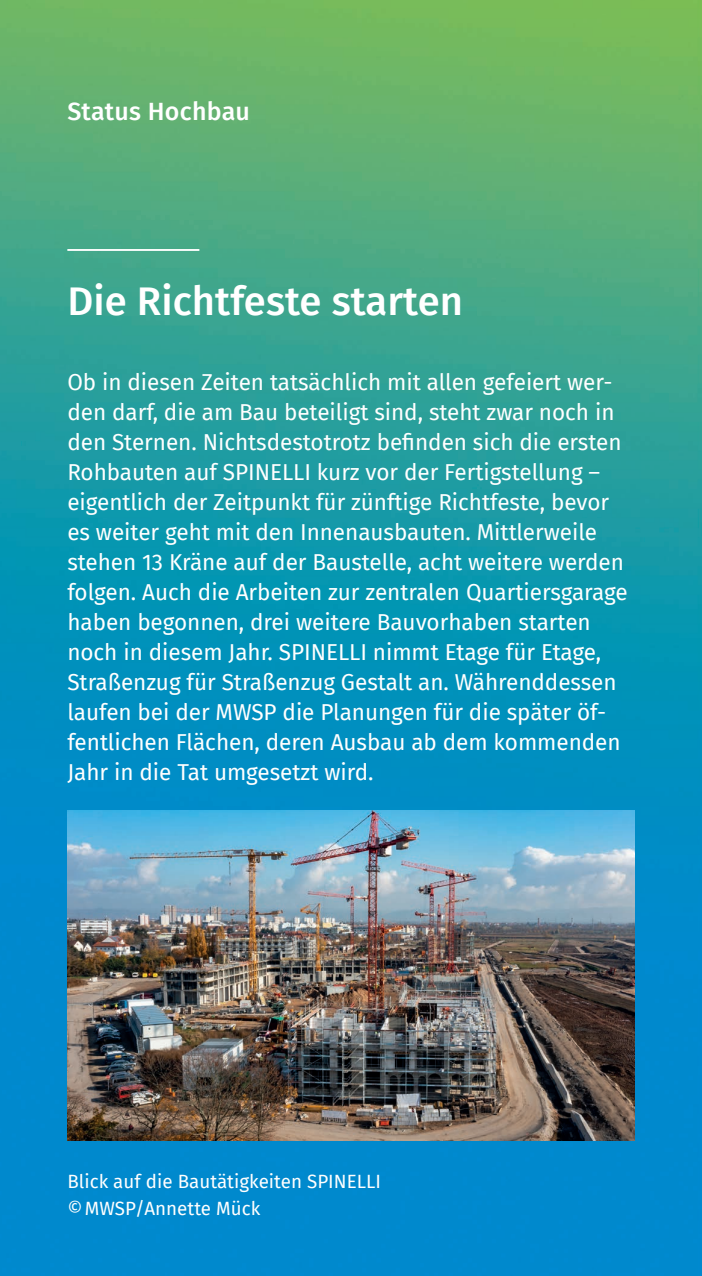
<style>
.page{position:relative;width:702px;height:1276px;background:#fff}
.page>*{position:absolute;margin:0;border:0;box-sizing:border-box;transform-origin:0 0}
.t1{font:500 40px "Fira Sans";color:#fff}
.t2{font:500 25px "Fira Sans";letter-spacing:.01em;color:#fff}
.t3{font:22.5px/30px "Fira Sans";color:#fff}
.t4{font:18.75px/27.5px "Fira Sans";color:#fff}
</style>
<div class="page">
<img style="left:0;top:0;width:702px;height:1276px">
<hr style="left:67px;top:249px;width:132px;height:2px;background:#fff">
<img style="left:67px;top:810px;width:567px;height:330px">
<p class="t2" style="left:67px;top:91px;width:184px">Status Hochbau</p>
<h1 class="t1" style="left:67px;top:269px;width:397px">Die Richtfeste starten</h1>
<p class="t3" style="left:67px;top:367px;width:562px">Ob in diesen Zeiten tatsächlich mit allen gefeiert wer&shy;den darf, die am Bau beteiligt sind, steht zwar noch in den Sternen. Nichtsdestotrotz befinden sich die ersten Rohbauten auf SPINELLI kurz vor der Fertigstellung – eigentlich der Zeitpunkt für zünftige Richtfeste, bevor es weiter geht mit den Innenausbauten. Mittlerweile stehen 13 Kräne auf der Baustelle, acht weitere werden folgen. Auch die Arbeiten zur zentralen Quartiersgarage haben begonnen, drei weitere Bauvorhaben starten noch in diesem Jahr. SPINELLI nimmt Etage für Etage, Straßenzug für Straßenzug Gestalt an. Währenddessen laufen bei der MWSP die Planungen für die später öf&shy;fentlichen Flächen, deren Ausbau ab dem kommenden Jahr in die Tat umgesetzt wird.</p>
<p class="t4" style="left:67px;top:1167px;width:315px">Blick auf die Bautätigkeiten SPINELLI ©MWSP/Annette Mück</p>
</div>
